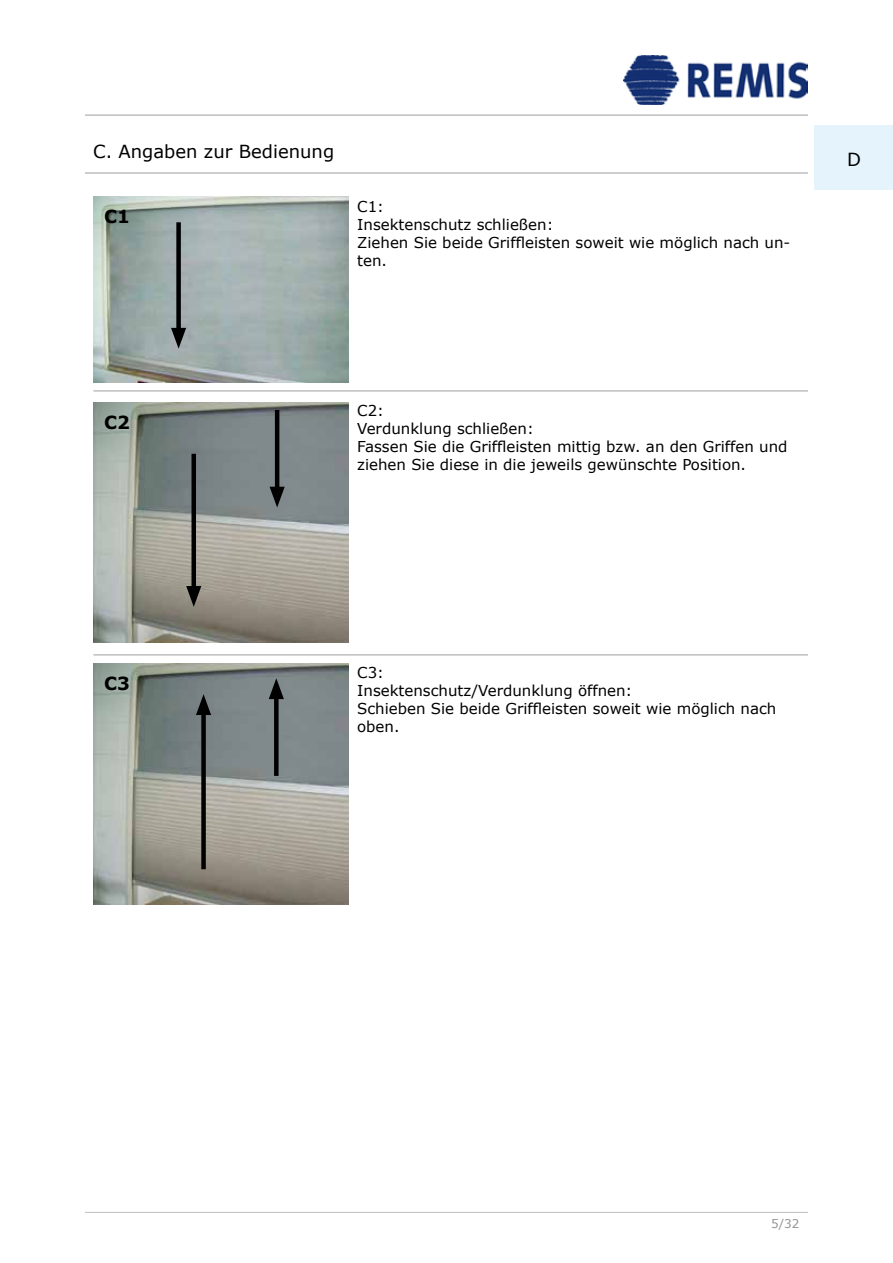
<style>
.page{position:relative;width:893px;height:1263px;background:#fff}
.page>*{position:absolute;margin:0;border:0;box-sizing:border-box;transform-origin:0 0}
.t1{font:18px "Verdana";color:#000}
.t2{font:700 18px "Verdana";color:#000}
.t3{font:15px/18px "Verdana";color:#000}
.t4{font:12px "Verdana";color:#939598}
</style>
<div class="page">
<hr style="left:85px;top:114px;width:723px;height:2px;background:#bcbec0">
<hr style="left:85px;top:1212px;width:723px;height:1px;background:#bcbec0">
<img style="left:623px;top:55px;width:185px;height:49px">
<img style="left:93px;top:197px;width:256px;height:185px">
<img style="left:93px;top:403px;width:256px;height:240px">
<img style="left:93px;top:664px;width:256px;height:240px">
<hr style="left:85px;top:172px;width:723px;height:2px;background:#bcbec0">
<hr style="left:93px;top:390px;width:715px;height:2px;background:#bcbec0">
<hr style="left:93px;top:654px;width:715px;height:2px;background:#bcbec0">
<div style="left:176px;top:222px;width:5px;height:114px;background:#000"></div>
<svg style="left:171px;top:328px;width:15px;height:21px"></svg>
<div style="left:191px;top:454px;width:5px;height:140px;background:#000"></div>
<svg style="left:186px;top:586px;width:15px;height:21px"></svg>
<hr style="left:275px;top:410px;width:4px;height:85px;background:#000">
<svg style="left:270px;top:487px;width:15px;height:20px"></svg>
<div style="left:201px;top:707px;width:5px;height:162px;background:#000"></div>
<svg style="left:196px;top:694px;width:15px;height:21px"></svg>
<div style="left:274px;top:691px;width:5px;height:85px;background:#000"></div>
<svg style="left:269px;top:678px;width:15px;height:21px"></svg>
<div style="left:814px;top:125px;width:79px;height:65px;background:#e5f3fc"></div>
<p class="t1" style="left:93px;top:140px;width:243px">C. Angaben zur Bedienung</p>
<p class="t2" style="left:104px;top:205px;width:27px">C1</p>
<p class="t3" style="left:357px;top:197px;width:435px">C1:<br>Insektenschutz schließen:<br>Ziehen Sie beide Griffleisten soweit wie möglich nach un&shy;ten.</p>
<p class="t2" style="left:104px;top:411px;width:27px">C2</p>
<p class="t3" style="left:357px;top:401px;width:432px">C2:<br>Verdunklung schließen:<br>Fassen Sie die Griffleisten mittig bzw. an den Griffen und ziehen Sie diese in die jeweils gewünschte Position.</p>
<p class="t1" style="left:847px;top:148px;width:15px">D</p>
<p class="t2" style="left:104px;top:672px;width:27px">C3</p>
<p class="t3" style="left:357px;top:663px;width:421px">C3:<br>Insektenschutz/Verdunklung öffnen:<br>Schieben Sie beide Griffleisten soweit wie möglich nach oben.</p>
<p class="t4" style="left:771px;top:1216px;width:30px">5/32</p>
</div>
